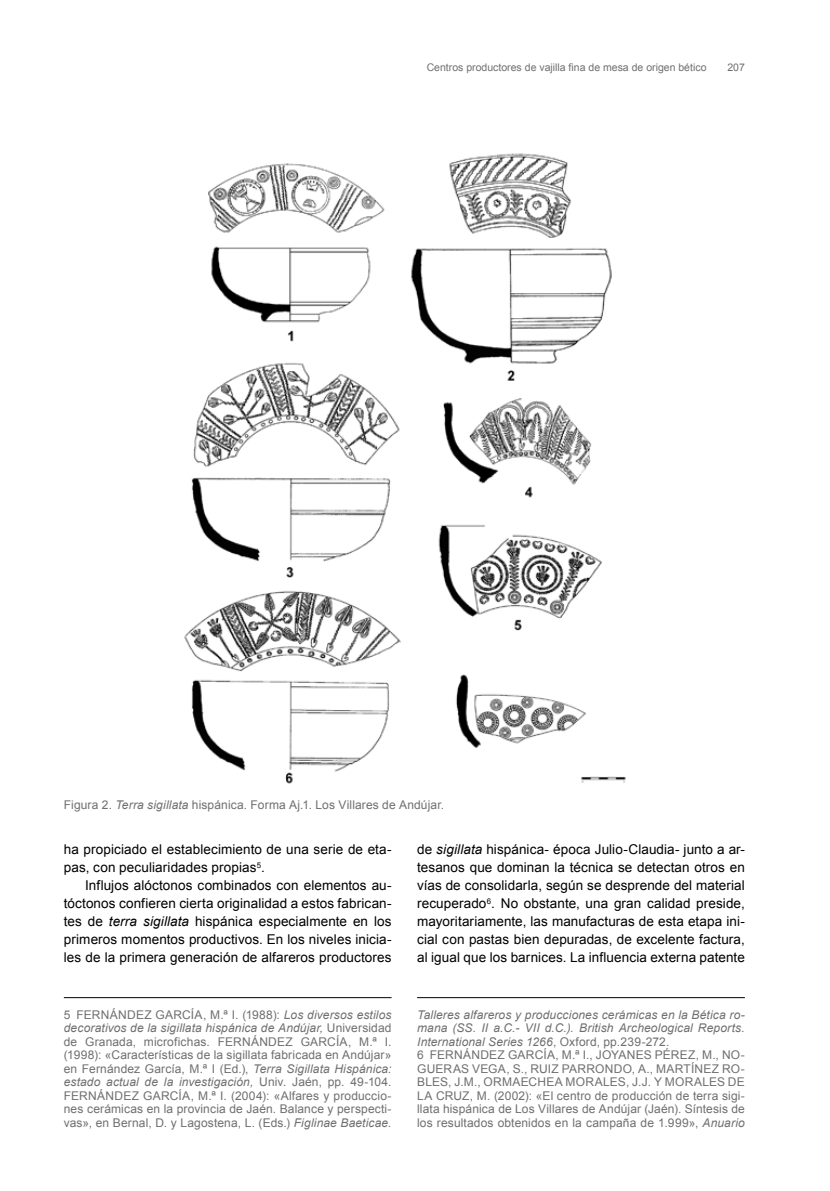
<style>
.page{position:relative;width:830px;height:1191px;background:#fff}
.page>*{position:absolute;margin:0;border:0;box-sizing:border-box;transform-origin:0 0}
.t1{font:13.5px/18px "Arial";letter-spacing:.005em;color:#000;text-align:justify}
.t2{font:12px/13.5px "Arial";letter-spacing:.01em;color:#706f6f;text-align:justify}
.t3{font:10.5px "Arial";color:#706f6f}
.s1{font-style:italic}
</style>
<div class="page">
<img style="left:184px;top:153px;width:442px;height:631px">
<hr style="left:64px;top:997px;width:327px;height:1px;background:#000">
<hr style="left:417px;top:997px;width:327px;height:1px;background:#000">
<p class="t3" style="left:426px;top:62px;width:281px">Centros productores de vajilla fina de mesa de origen bético</p>
<p class="t3" style="left:727px;top:62px;width:19px">207</p>
<p class="t2" style="left:64px;top:797px;width:381px">Figura 2. <span class="s1">Terra sigillata</span> hispánica. Forma Aj.1. Los Villares de Andújar.</p>
<p class="t1" style="left:64px;top:840px;width:329px">ha propiciado el establecimiento de una serie de eta&shy;pas, con peculiaridades propias<sup>5</sup>.</p>
<p class="t1" style="left:64px;top:876px;width:329px;text-indent:21px">Influjos alóctonos combinados con elementos au&shy;tóctonos confieren cierta originalidad a estos fabrican&shy;tes de <span class="s1">terra sigillata</span> hispánica especialmente en los primeros momentos productivos. En los niveles inicia&shy;les de la primera generación de alfareros productores</p>
<p class="t1" style="left:417px;top:840px;width:329px">de <span class="s1">sigillata</span> hispánica- época Julio-Claudia- junto a ar&shy;tesanos que dominan la técnica se detectan otros en vías de consolidarla, según se desprende del material recuperado<sup>6</sup>. No obstante, una gran calidad preside, mayoritariamente, las manufacturas de esta etapa ini&shy;cial con pastas bien depuradas, de excelente factura, al igual que los barnices. La influencia externa patente</p>
<p class="t2" style="left:64px;top:1008px;width:329px">5 FERNÁNDEZ GARCÍA, M.ª I. (1988): <span class="s1">Los diversos estilos decorativos de la sigillata hispánica de Andújar,</span> Universidad de Granada, microfichas. FERNÁNDEZ GARCÍA, M.ª I. (1998): «Características de la sigillata fabricada en Andújar» en Fernández García, M.ª I (Ed.), <span class="s1">Terra Sigillata Hispánica: estado actual de la investigación,</span> Univ. Jaén, pp. 49-104.<br>FERNÁNDEZ GARCÍA, M.ª I. (2004): «Alfares y produccio&shy;nes cerámicas en la provincia de Jaén. Balance y perspecti&shy;vas», en Bernal, D. y Lagostena, L. (Eds.) <span class="s1">Figlinae Baeticae.</span></p>
<p class="t2" style="left:417px;top:1008px;width:329px;text-align:left"><span class="s1">Talleres alfareros y producciones cerámicas en la Bética ro&shy;mana (SS. II a.C.- VII d.C.). British Archeological Reports.<br>International Series 1266</span>, Oxford, pp.239-272.<br>6 FERNÁNDEZ GARCÍA, M.ª I., JOYANES PÉREZ, M., NO-GUERAS VEGA, S., RUIZ PARRONDO, A., MARTÍNEZ RO-BLES, J.M., ORMAECHEA MORALES, J.J. Y MORALES DE LA CRUZ, M. (2002): «El centro de producción de terra sigi&shy;llata hispánica de Los Villares de Andújar (Jaén). Síntesis de los resultados obtenidos en la campaña de 1.999», <span class="s1">Anuario</span></p>
</div>
